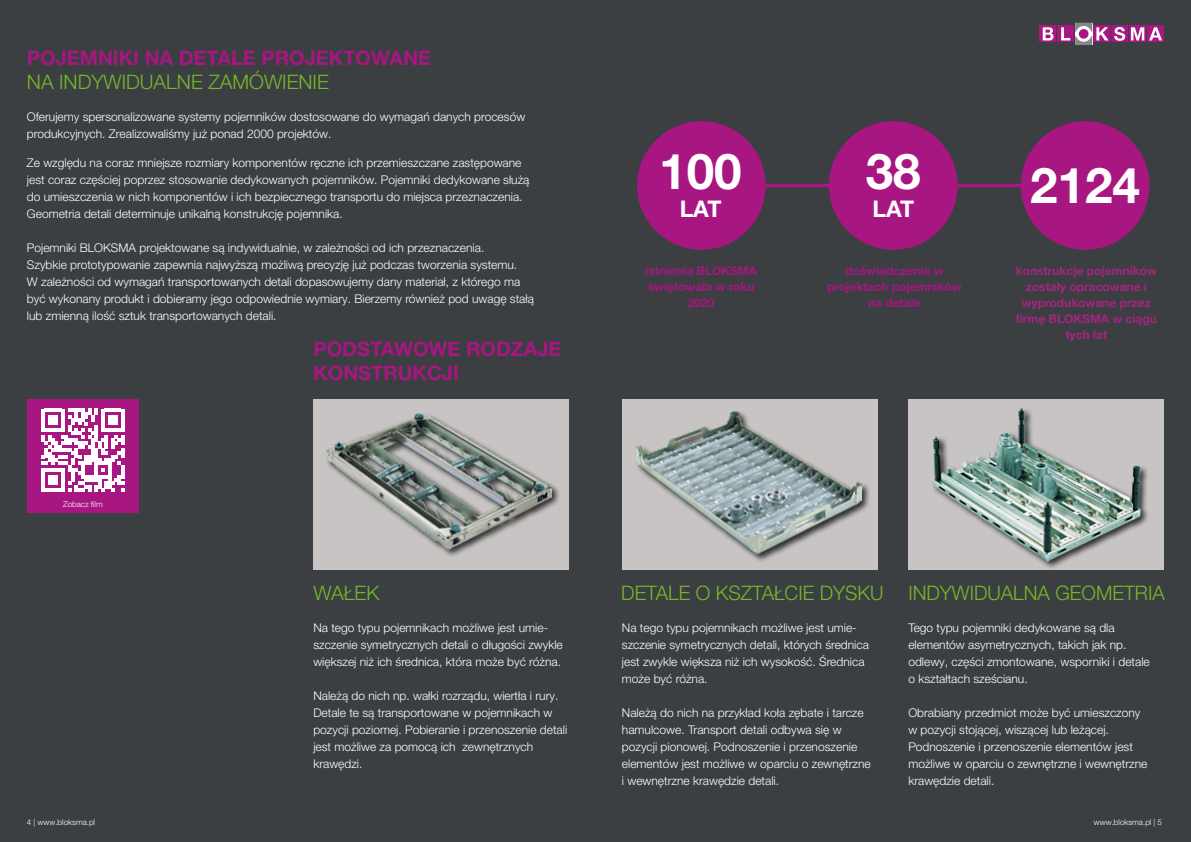
<style>
.page{position:relative;width:1191px;height:842px;background:#3b3f41}
.page>*{position:absolute;margin:0;border:0;box-sizing:border-box;transform-origin:0 0}
.t1{font:700 49.4px "Helvetica Neue LT Pro";color:#fff}
.t2{font:700 23px "Helvetica Neue LT Pro";letter-spacing:-.035em;color:#fff}
.t3{font:300 20px "Helvetica Neue LT Pro";color:#76b82a}
.t4{font:700 20px/24px "Helvetica Neue LT Pro";color:#a71681}
.t5{font:300 12px/17px "Helvetica Neue LT Pro";color:#fff}
.t6{font:700 12px/16px "Helvetica Neue LT Pro";color:#a52482;text-align:center}
.t7{font:700 12px/16px "Helvetica Neue LT Pro";color:#a71681;text-align:center}
.t8{font:300 8px "Helvetica Neue LT Pro";color:#fff}
</style>
<div class="page">
<div style="left:1057px;top:26px;width:17px;height:16px;background:#a71681"></div>
<svg style="left:1039px;top:26px;width:17px;height:16px"></svg>
<svg style="left:1042px;top:27px;width:11px;height:13px"></svg>
<div style="left:1093px;top:26px;width:17px;height:16px;background:#a71681"></div>
<svg style="left:1061px;top:23px;width:47px;height:22px"></svg>
<div style="left:1111px;top:26px;width:17px;height:16px;background:#a71681"></div>
<svg style="left:1114px;top:27px;width:11px;height:14px"></svg>
<svg style="left:1129px;top:26px;width:17px;height:16px"></svg>
<svg style="left:1147px;top:26px;width:17px;height:16px"></svg>
<svg style="left:1131px;top:27px;width:31px;height:13px"></svg>
<div style="left:313px;top:399px;width:255px;height:170px;background:#c7c4c3"></div>
<div style="left:325px;top:413px;width:235px;height:145px;background:#000;opacity:.75"></div>
<img style="left:325px;top:413px;width:226px;height:145px">
<div style="left:622px;top:399px;width:255px;height:170px;background:#c7c4c3"></div>
<div style="left:634px;top:410px;width:236px;height:152px;background:#000;opacity:.75"></div>
<img style="left:634px;top:410px;width:228px;height:152px">
<div style="left:908px;top:399px;width:255px;height:170px;background:#c7c4c3"></div>
<div style="left:931px;top:407px;width:218px;height:162px;background:#000;opacity:.75"></div>
<img style="left:931px;top:407px;width:211px;height:162px">
<hr style="left:754px;top:184px;width:266px;height:3px;background:#a71681">
<div style="left:637px;top:121px;width:128px;height:129px;background:#a71681;border-radius:50%"></div>
<div style="left:1020px;top:121px;width:129px;height:129px;background:#a71681;border-radius:50%"></div>
<div style="left:829px;top:121px;width:128px;height:129px;background:#a71681;border-radius:50%"></div>
<div style="left:27px;top:399px;width:112px;height:113px;background:#a71681"></div>
<svg style="left:41px;top:409px;width:83px;height:83px"></svg>
<h3 class="t4" style="left:27px;top:46px;width:406px">POJEMNIKI NA DETALE PROJEKTOWANE</h3>
<h3 class="t3" style="left:27px;top:70px;width:303px">NA INDYWIDUALNE ZAMÓWIENIE</h3>
<p class="t5" style="left:27px;top:108px;width:500px">Oferujemy spersonalizowane systemy pojemników dostosowane do wymagań danych procesów produkcyjnych. Zrealizowaliśmy już ponad 2000 projektów.</p>
<p class="t5" style="left:27px;top:154px;width:504px">Ze względu na coraz mniejsze rozmiary komponentów ręczne ich przemieszczane zastępowane jest coraz częściej poprzez stosowanie dedykowanych pojemników. Pojemniki dedykowane służą do umieszczenia w nich komponentów i ich bezpiecznego transportu do miejsca przeznaczenia.<br>Geometria detali determinuje unikalną konstrukcję pojemnika.</p>
<p class="t5" style="left:27px;top:239px;width:508px">Pojemniki BLOKSMA projektowane są indywidualnie, w zależności od ich przeznaczenia.<br>Szybkie prototypowanie zapewnia najwyższą możliwą precyzję już podczas tworzenia systemu.<br>W zależności od wymagań transportowanych detali dopasowujemy dany materiał, z którego ma być wykonany produkt i dobieramy jego odpowiednie wymiary. Bierzemy również pod uwagę stałą lub zmienną ilość sztuk transportowanych detali.</p>
<p class="t8" style="left:63px;top:500px;width:41px">Zobacz film</p>
<h3 class="t4" style="left:313px;top:337px;width:250px">PODSTAWOWE RODZAJE<br>KONSTRUKCJI</h3>
<h3 class="t3" style="left:313px;top:580px;width:67px">WAŁEK</h3>
<p class="t5" style="left:313px;top:619px;width:251px">Na tego typu pojemnikach możliwe jest umie&shy;szczenie symetrycznych detali o długości zwykle większej niż ich średnica, która może być różna.</p>
<p class="t5" style="left:313px;top:687px;width:255px">Należą do nich np. wałki rozrządu, wiertła i rury.<br>Detale te są transportowane w pojemnikach w pozycji poziomej. Pobieranie i przenoszenie detali jest możliwe za pomocą ich zewnętrznych krawędzi.</p>
<h1 class="t1" style="left:659px;top:141px;width:84px">100</h1>
<h2 class="t2" style="left:679px;top:195px;width:43px">LAT</h2>
<h1 class="t1" style="left:865px;top:141px;width:56px">38</h1>
<h2 class="t2" style="left:872px;top:195px;width:43px">LAT</h2>
<p class="t7" style="left:645px;top:262px;width:113px">istnienia BLOKSMA świętowała w roku<br>2020</p>
<p class="t7" style="left:827px;top:262px;width:136px">doświadczenia w projektach pojemników na detale</p>
<h1 class="t1" style="left:1030px;top:155px;width:111px">2124</h1>
<p class="t6" style="left:1015px;top:262px;width:143px">konstrukcje pojemników zostały opracowane i wyprodukowane przez firmę BLOKSMA w ciągu tych lat</p>
<h3 class="t3" style="left:621px;top:580px;width:264px">DETALE O KSZTAŁCIE DYSKU</h3>
<p class="t5" style="left:622px;top:619px;width:248px">Na tego typu pojemnikach możliwe jest umie&shy;szczenie symetrycznych detali, których średnica jest zwykle większa niż ich wysokość. Średnica może być różna.</p>
<p class="t5" style="left:622px;top:704px;width:250px">Należą do nich na przykład koła zębate i tarcze hamulcowe. Transport detali odbywa się w pozycji pionowej. Podnoszenie i przenoszenie elementów jest możliwe w oparciu o zewnętrzne i wewnętrzne krawędzie detali.</p>
<h3 class="t3" style="left:908px;top:580px;width:258px">INDYWIDUALNA GEOMETRIA</h3>
<p class="t5" style="left:908px;top:619px;width:243px">Tego typu pojemniki dedykowane są dla elementów asymetrycznych, takich jak np. odlewy, części zmontowane, wsporniki i detale o kształtach sześcianu.</p>
<p class="t5" style="left:908px;top:704px;width:240px">Obrabiany przedmiot może być umieszczony w pozycji stojącej, wiszącej lub leżącej.<br>Podnoszenie i przenoszenie elementów jest możliwe w oparciu o zewnętrzne i wewnętrzne krawędzie detali.</p>
<p class="t8" style="left:27px;top:817px;width:70px">4 | www.bloksma.pl</p>
<p class="t8" style="left:1094px;top:817px;width:70px">www.bloksma.pl | 5</p>
</div>
